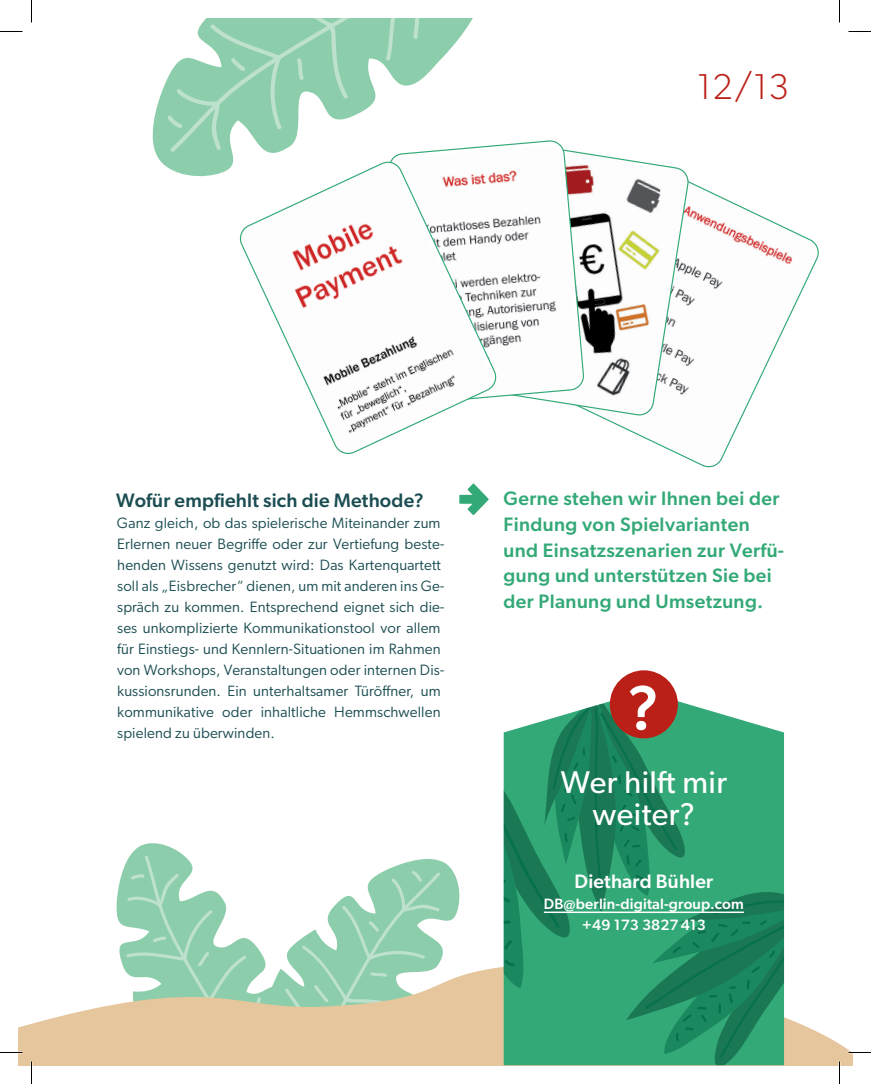
<style>
.page{position:relative;width:871px;height:1084px;background:#fff}
.page>*{position:absolute;margin:0;border:0;box-sizing:border-box;transform-origin:0 0}
.t1{font:500 63px "Gibson";color:#fff}
.t2{font:300 36px "Gibson";color:#bb2018}
.t3{font:31.5px/31.5px "Gibson";letter-spacing:.01em;color:#fff;text-align:center}
.t4{font:500 19.5px/25.5px "Gibson";letter-spacing:.02em;color:#33a977}
.t5{font:500 19.5px "Gibson";letter-spacing:.01em;color:#1b4d52}
.t6{font:500 19.5px "Gibson";letter-spacing:.01em;color:#fff}
.t7{font:15px/21px "Gibson";letter-spacing:.01em;color:#1b4d52}
.t8{font:500 15px/21px "Gibson";letter-spacing:.01em;color:#fff;text-align:center}
</style>
<div class="page">
<svg style="left:116px;top:843px;width:66px;height:112px"></svg>
<svg style="left:126px;top:854px;width:130px;height:101px"></svg>
<svg style="left:256px;top:859px;width:204px;height:96px"></svg>
<svg style="left:283px;top:870px;width:158px;height:85px"></svg>
<svg style="left:19px;top:955px;width:833px;height:110px;fill:#e6c69c"></svg>
<svg style="left:504px;top:701px;width:280px;height:364px;background:#309c70"></svg>
<hr style="left:544px;top:911px;width:200px;height:2px;background:#fff">
<div style="left:610px;top:670px;width:68px;height:68px;background:#bb2018;border-radius:50%"></div>
<svg style="left:600px;top:182px;width:219px;height:286px"></svg>
<svg style="left:152px;top:19px;width:320px;height:158px"></svg>
<svg style="left:169px;top:19px;width:287px;height:134px"></svg>
<svg style="left:413px;top:19px;width:7px;height:21px"></svg>
<svg style="left:166px;top:19px;width:234px;height:132px"></svg>
<svg style="left:560px;top:152px;width:130px;height:265px"></svg>
<svg style="left:389px;top:140px;width:195px;height:263px"></svg>
<svg style="left:238px;top:160px;width:260px;height:295px"></svg>
<svg style="left:459px;top:483px;width:30px;height:32px"></svg>
<hr style="left:0;top:1051px;width:22px;height:2px;background:#fff">
<hr style="left:848px;top:1051px;width:23px;height:2px;background:#fff">
<hr style="left:838px;top:1061px;width:2px;height:22px;background:#fff">
<svg style="left:0;top:31px;width:22px;height:1px"></svg>
<svg style="left:848px;top:31px;width:23px;height:1px"></svg>
<svg style="left:0;top:1052px;width:22px;height:1px"></svg>
<svg style="left:848px;top:1052px;width:23px;height:1px"></svg>
<svg style="left:31px;top:0;width:1px;height:23px"></svg>
<svg style="left:31px;top:1061px;width:1px;height:22px"></svg>
<svg style="left:839px;top:0;width:1px;height:23px"></svg>
<svg style="left:839px;top:1061px;width:1px;height:22px"></svg>
<h2 class="t2" style="left:697px;top:65px;width:93px">12 /13</h2>
<h3 class="t5" style="left:116px;top:488px;width:309px">Wofür empfiehlt sich die Methode?</h3>
<p class="t7" style="left:117px;top:512px;width:329px">Ganz gleich, ob das spielerische Miteinander zum Erlernen neuer Begriffe oder zur Vertiefung beste&shy;henden Wissens genutzt wird: Das Kartenquartett soll als „Eisbrecher“ dienen, um mit anderen ins Ge&shy;spräch zu kommen. Entsprechend eignet sich die&shy;ses unkomplizierte Kommunikationstool vor allem für Einstiegs- und Kennlern-Situationen im Rahmen von Workshops, Veranstaltungen oder internen Dis&shy;kussionsrunden. Ein unterhaltsamer Türöffner, um kommunikative oder inhaltliche Hemmschwellen spielend zu überwinden.</p>
<h3 class="t4" style="left:503px;top:485px;width:282px">Gerne stehen wir Ihnen bei der<br>Findung von Spielvarianten und Einsatzszenarien zur Verfü&shy;gung und unterstützen Sie bei der Planung und Umsetzung.</h3>
<h1 class="t1" style="left:627px;top:670px;width:34px">?</h1>
<h3 class="t3" style="left:561px;top:766px;width:168px">Wer hilft mir weiter?</h3>
<h3 class="t6" style="left:574px;top:869px;width:140px">Diethard Bühler</h3>
<p class="t8" style="left:544px;top:893px;width:201px">DB@berlin-digital-group.com +49 173 3827413</p>
</div>
